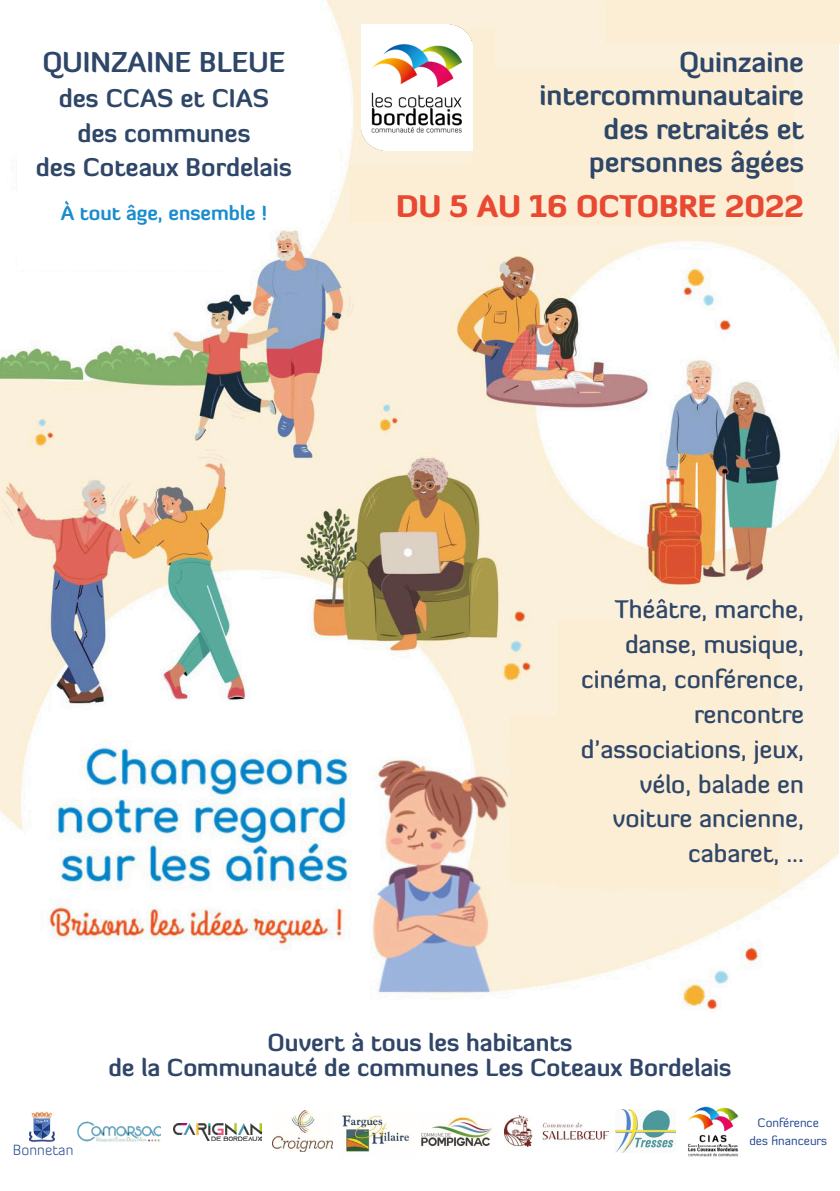
<style>
.page{position:relative;width:840px;height:1191px;background:#fff}
.page>*{position:absolute;margin:0;border:0;box-sizing:border-box;transform-origin:0 0}
.t1{font:900 29.8px "Diavlo";color:#e94831}
.t2{font:700 28px "Diavlo";color:#2e4667}
.t3{font:500 25px/34.8px "Diavlo";color:#2f4668;text-align:right}
.t4{font:700 25px "Diavlo";color:#2e4667}
.t5{font:700 24px "Diavlo";color:#304668}
.t6{font:700 20px "Diavlo";color:#198ccd}
.t7{font:300 14.8px "Diavlo";color:#24488e}
.t8{font:12.2px "Diavlo";color:#24488e}
</style>
<div class="page">
<img style="left:0;top:0;width:838px;height:1010px">
<div style="left:0;top:1000px;width:679px;height:191px;background:#fff"></div>
<div style="left:17px;top:44px;width:240px;height:226px;background:#fff"></div>
<div style="left:557px;top:620px;width:221px;height:269px;background:#fbeed4"></div>
<div style="left:509px;top:716px;width:233px;height:167px;background:#fbeed4"></div>
<div style="left:472px;top:69px;width:320px;height:156px;background:#fbeed4"></div>
<div style="left:349px;top:165px;width:337px;height:57px;background:#fbeed4"></div>
<img style="left:78px;top:1121px;width:82px;height:21px">
<img style="left:174px;top:1123px;width:87px;height:17px">
<img style="left:272px;top:1110px;width:60px;height:41px">
<img style="left:342px;top:1115px;width:68px;height:37px">
<img style="left:421px;top:1117px;width:71px;height:30px">
<img style="left:504px;top:1115px;width:104px;height:31px">
<img style="left:615px;top:1109px;width:60px;height:43px">
<img style="left:29px;top:1111px;width:27px;height:31px">
<img style="left:688px;top:1106px;width:51px;height:51px">
<div style="left:364px;top:29px;width:130px;height:57px;background:#fbeed4"></div>
<img style="left:361px;top:24px;width:111px;height:126px">
<div style="left:605px;top:0;width:234px;height:44px;background:#fbeed4"></div>
<p class="t2" style="left:42px;top:44px;width:244px">QUINZAINE BLEUE</p>
<p class="t4" style="left:59px;top:82px;width:212px">des CCAS et CIAS</p>
<p class="t4" style="left:77px;top:117px;width:174px">des communes</p>
<p class="t4" style="left:36px;top:152px;width:257px">des Coteaux Bordelais</p>
<p class="t6" style="left:61px;top:200px;width:208px">À tout âge, ensemble !</p>
<p class="t2" style="left:678px;top:44px;width:126px">Quinzaine</p>
<p class="t2" style="left:539px;top:77px;width:266px">intercommunautaire</p>
<p class="t2" style="left:603px;top:111px;width:202px">des retraités et</p>
<p class="t2" style="left:589px;top:144px;width:216px">personnes âgées</p>
<p class="t1" style="left:396px;top:187px;width:409px">DU 5 AU 16 OCTOBRE 2022</p>
<p class="t3" style="left:614px;top:591px;width:191px;text-align:center">Théâtre, marche, danse, musique,</p>
<p class="t3" style="left:581px;top:661px;width:224px">cinéma, conférence, rencontre</p>
<p class="t3" style="left:580px;top:731px;width:225px">d’associations, jeux, vélo, balade en</p>
<p class="t3" style="left:612px;top:801px;width:193px">voiture ancienne,</p>
<p class="t3" style="left:687px;top:835px;width:117px">cabaret, ...</p>
<p class="t7" style="left:13px;top:1140px;width:62px">Bonnetan</p>
<p class="t5" style="left:267px;top:1027px;width:306px">Ouvert à tous les habitants</p>
<p class="t5" style="left:108px;top:1052px;width:624px">de la Communauté de communes Les Coteaux Bordelais</p>
<p class="t8" style="left:757px;top:1114px;width:63px">Conférence</p>
<p class="t8" style="left:749px;top:1133px;width:79px">des financeurs</p>
</div>
